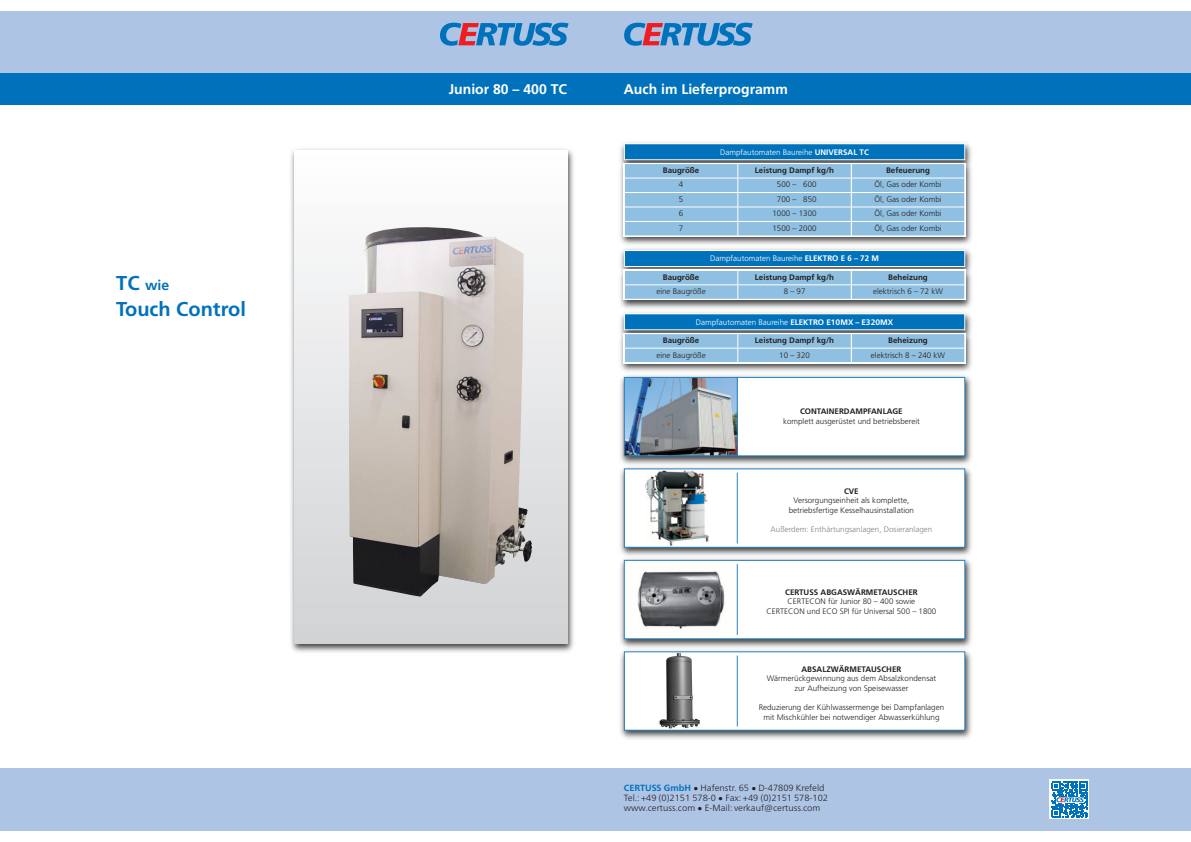
<style>
.page{position:relative;width:1191px;height:842px;background:#fff}
.page>*{position:absolute;margin:0;border:0;box-sizing:border-box;transform-origin:0 0}
.t1{font:700 20px "Frutiger";color:#0072bc}
.t2{font:700 14px "Frutiger";color:#fff}
.t3{font:700 14px "Frutiger";color:#0072bc}
.t4{font:300 9px/10px "Frutiger Neue LTW1 G";color:#231f20}
.t5{font:300 8px/9.6px "Frutiger";color:#231f20;text-align:center}
.t6{font:700 8px "Frutiger";color:#231f20}
.t7{font:300 8px "Frutiger";color:#fff}
.t8{font:300 8px "Frutiger";color:#808285}
.s1{font-size:20px}
.s2{font-weight:700}
.s3{font-family:"Frutiger Neue LTW1 G";font-weight:700}
.s4{font-weight:700;color:#0072bc}
.s5{font-size:10px}
</style>
<div class="page">
<img style="left:291px;top:149px;width:283px;height:503px">
<div style="left:295px;top:150px;width:272px;height:493px;background:linear-gradient(to bottom,#fefefe,#d1d2d4)"></div>
<img style="left:348px;top:227px;width:184px;height:370px">
<div style="left:0;top:11px;width:1191px;height:63px;background:#adc4e5"></div>
<div style="left:0;top:74px;width:1191px;height:31px;background:#0072bc"></div>
<svg style="left:440px;top:23px;width:128px;height:23px"></svg>
<svg style="left:624px;top:23px;width:128px;height:23px"></svg>
<div style="left:0;top:768px;width:1191px;height:63px;background:#adc4e5"></div>
<svg style="left:1049px;top:780px;width:40px;height:39px"></svg>
<svg style="left:1051px;top:782px;width:36px;height:35px"></svg>
<img style="left:620px;top:142px;width:352px;height:16px">
<div style="left:625px;top:144px;width:339px;height:15px;background:#0072bc"></div>
<div style="left:624px;top:143px;width:341px;height:17px;border:1px solid #fff"></div>
<img style="left:620px;top:158px;width:352px;height:87px">
<svg style="left:624px;top:163px;width:341px;height:73px;background:#94c2e2"></svg>
<hr style="left:737px;top:164px;width:1px;height:71px;background:#fff">
<hr style="left:850px;top:164px;width:1px;height:71px;background:#fff">
<hr style="left:625px;top:178px;width:112px;height:1px;background:#fff">
<hr style="left:738px;top:178px;width:112px;height:1px;background:#fff">
<hr style="left:851px;top:178px;width:113px;height:1px;background:#fff">
<hr style="left:625px;top:192px;width:112px;height:1px;background:#fff">
<hr style="left:738px;top:192px;width:112px;height:1px;background:#fff">
<hr style="left:851px;top:192px;width:113px;height:1px;background:#fff">
<hr style="left:625px;top:206px;width:112px;height:1px;background:#fff">
<hr style="left:738px;top:206px;width:112px;height:1px;background:#fff">
<hr style="left:851px;top:206px;width:113px;height:1px;background:#fff">
<hr style="left:625px;top:221px;width:112px;height:1px;background:#fff">
<hr style="left:738px;top:221px;width:112px;height:1px;background:#fff">
<hr style="left:851px;top:221px;width:113px;height:1px;background:#fff">
<img style="left:620px;top:375px;width:352px;height:88px">
<div style="left:625px;top:378px;width:339px;height:77px;background:#fff"></div>
<img style="left:626px;top:379px;width:111px;height:75px">
<div style="left:624px;top:377px;width:341px;height:79px;border:1px solid #2783c5"></div>
<img style="left:620px;top:312px;width:352px;height:16px">
<div style="left:625px;top:314px;width:339px;height:15px;background:#0072bc"></div>
<div style="left:624px;top:313px;width:341px;height:17px;border:1px solid #fff"></div>
<img style="left:620px;top:463px;width:352px;height:92px">
<div style="left:625px;top:469px;width:339px;height:78px;background:#fff"></div>
<img style="left:645px;top:470px;width:63px;height:76px">
<div style="left:624px;top:468px;width:341px;height:80px;border:1px solid #2783c5"></div>
<hr style="left:737px;top:473px;width:1px;height:70px;background:#2783c5">
<img style="left:620px;top:555px;width:352px;height:91px">
<div style="left:625px;top:561px;width:339px;height:77px;background:#fff"></div>
<img style="left:637px;top:564px;width:100px;height:71px">
<div style="left:624px;top:560px;width:341px;height:79px;border:1px solid #2783c5"></div>
<hr style="left:737px;top:564px;width:1px;height:71px;background:#2783c5">
<img style="left:620px;top:328px;width:352px;height:44px">
<svg style="left:624px;top:333px;width:341px;height:30px;background:#99c6e3"></svg>
<hr style="left:625px;top:348px;width:112px;height:1px;background:#fff">
<hr style="left:738px;top:348px;width:112px;height:1px;background:#fff">
<hr style="left:851px;top:348px;width:113px;height:1px;background:#fff">
<img style="left:620px;top:248px;width:352px;height:17px">
<div style="left:625px;top:251px;width:339px;height:15px;background:#0072bc"></div>
<img style="left:620px;top:265px;width:352px;height:44px">
<svg style="left:624px;top:270px;width:341px;height:30px;background:#99c6e3"></svg>
<hr style="left:625px;top:284px;width:112px;height:1px;background:#fff">
<hr style="left:738px;top:284px;width:112px;height:1px;background:#fff">
<hr style="left:851px;top:284px;width:113px;height:1px;background:#fff">
<img style="left:620px;top:646px;width:352px;height:93px">
<div style="left:625px;top:652px;width:339px;height:78px;background:#fff"></div>
<img style="left:659px;top:653px;width:41px;height:76px">
<div style="left:624px;top:651px;width:341px;height:80px;border:1px solid #2783c5"></div>
<hr style="left:737px;top:656px;width:1px;height:70px;background:#2783c5">
<hr style="left:737px;top:377px;width:1px;height:79px;background:#2783c5">
<h2 class="t3" style="left:116px;top:280px;width:55px"><span class="s1">TC</span> wie</h2>
<h1 class="t1" style="left:116px;top:301px;width:131px">Touch Control</h1>
<h2 class="t2" style="left:449px;top:84px;width:120px">Junior 80 – 400 TC</h2>
<h2 class="t2" style="left:624px;top:84px;width:165px">Auch im Lieferprogramm</h2>
<p class="t7" style="left:720px;top:149px;width:150px">Dampfautomaten Baureihe <span class="s2">UNIVERSAL TC</span></p>
<p class="t6" style="left:663px;top:167px;width:38px">Baugröße</p>
<p class="t6" style="left:755px;top:167px;width:81px">Leistung Dampf kg/h</p>
<p class="t6" style="left:886px;top:167px;width:46px">Befeuerung</p>
<p class="t5" style="left:679px;top:180px;width:6px">4</p>
<p class="t5" style="left:777px;top:180px;width:41px">500 – 600</p>
<p class="t5" style="left:874px;top:180px;width:69px">Öl, Gas oder Kombi</p>
<p class="t5" style="left:679px;top:195px;width:6px">5</p>
<p class="t5" style="left:777px;top:195px;width:41px">700 – 850</p>
<p class="t5" style="left:874px;top:195px;width:69px">Öl, Gas oder Kombi</p>
<p class="t5" style="left:679px;top:209px;width:6px">6</p>
<p class="t5" style="left:772px;top:209px;width:46px">1000 – 1300</p>
<p class="t5" style="left:874px;top:209px;width:69px">Öl, Gas oder Kombi</p>
<p class="t5" style="left:679px;top:224px;width:6px">7</p>
<p class="t5" style="left:772px;top:224px;width:46px">1500 – 2000</p>
<p class="t5" style="left:874px;top:224px;width:69px">Öl, Gas oder Kombi</p>
<p class="t7" style="left:710px;top:255px;width:170px">Dampfautomaten Baureihe <span class="s2">ELEKTRO E 6 – 72 M</span></p>
<p class="t6" style="left:663px;top:274px;width:38px">Baugröße</p>
<p class="t6" style="left:755px;top:274px;width:81px">Leistung Dampf kg/h</p>
<p class="t6" style="left:888px;top:274px;width:41px">Beheizung</p>
<p class="t5" style="left:656px;top:287px;width:51px">eine Baugröße</p>
<p class="t5" style="left:783px;top:287px;width:23px">8 – 97</p>
<p class="t5" style="left:873px;top:287px;width:71px">elektrisch 6 – 72 kW</p>
<p class="t7" style="left:696px;top:319px;width:199px">Dampfautomaten Baureihe <span class="s2">ELEKTRO</span> <span class="s3">E10MX – E320MX</span></p>
<p class="t6" style="left:663px;top:337px;width:38px">Baugröße</p>
<p class="t6" style="left:755px;top:337px;width:81px">Leistung Dampf kg/h</p>
<p class="t6" style="left:888px;top:337px;width:41px">Beheizung</p>
<p class="t5" style="left:656px;top:351px;width:51px">eine Baugröße</p>
<p class="t5" style="left:779px;top:351px;width:32px">10 – 320</p>
<p class="t5" style="left:871px;top:351px;width:76px">elektrisch 8 – 240 kW</p>
<p class="t6" style="left:800px;top:408px;width:104px">CONTAINERDAMPFANLAGE</p>
<p class="t5" style="left:783px;top:417px;width:138px">komplett ausgerüstet und betriebsbereit</p>
<p class="t6" style="left:844px;top:488px;width:16px">CVE</p>
<p class="t5" style="left:788px;top:496px;width:127px">Versorgungseinheit als komplette, betriebsfertige Kesselhausinstallation</p>
<p class="t8" style="left:770px;top:526px;width:163px">Außerdem: Enthärtungsanlagen, Dosieranlagen</p>
<p class="t6" style="left:785px;top:589px;width:134px">CERTUSS ABGASWÄRMETAUSCHER</p>
<p class="t5" style="left:766px;top:597px;width:171px">CERTECON für Junior 80 – 400 sowie<br>CERTECON und ECO SPI für Universal 500 – 1800</p>
<p class="t6" style="left:801px;top:666px;width:101px">ABSALZWÄRMETAUSCHER</p>
<p class="t5" style="left:766px;top:674px;width:171px">Wärmerückgewinnung aus dem Absalzkondensat zur Aufheizung von Speisewasser</p>
<p class="t5" style="left:758px;top:703px;width:187px">Reduzierung der Kühlwassermenge bei Dampfanlagen mit Mischkühler bei notwendiger Abwasserkühlung</p>
<p class="t4" style="left:624px;top:783px;width:206px"><span class="s4">CERTUSS GmbH</span> <span class="s5">•</span> Hafenstr. 65 <span class="s5">•</span> D-47809 Krefeld<br>Tel.: +49 (0)2151 578-0 <span class="s5">•</span> Fax: +49 (0)2151 578-102 www.certuss.com <span class="s5">•</span> E-Mail: verkauf@certuss.com</p>
</div>
